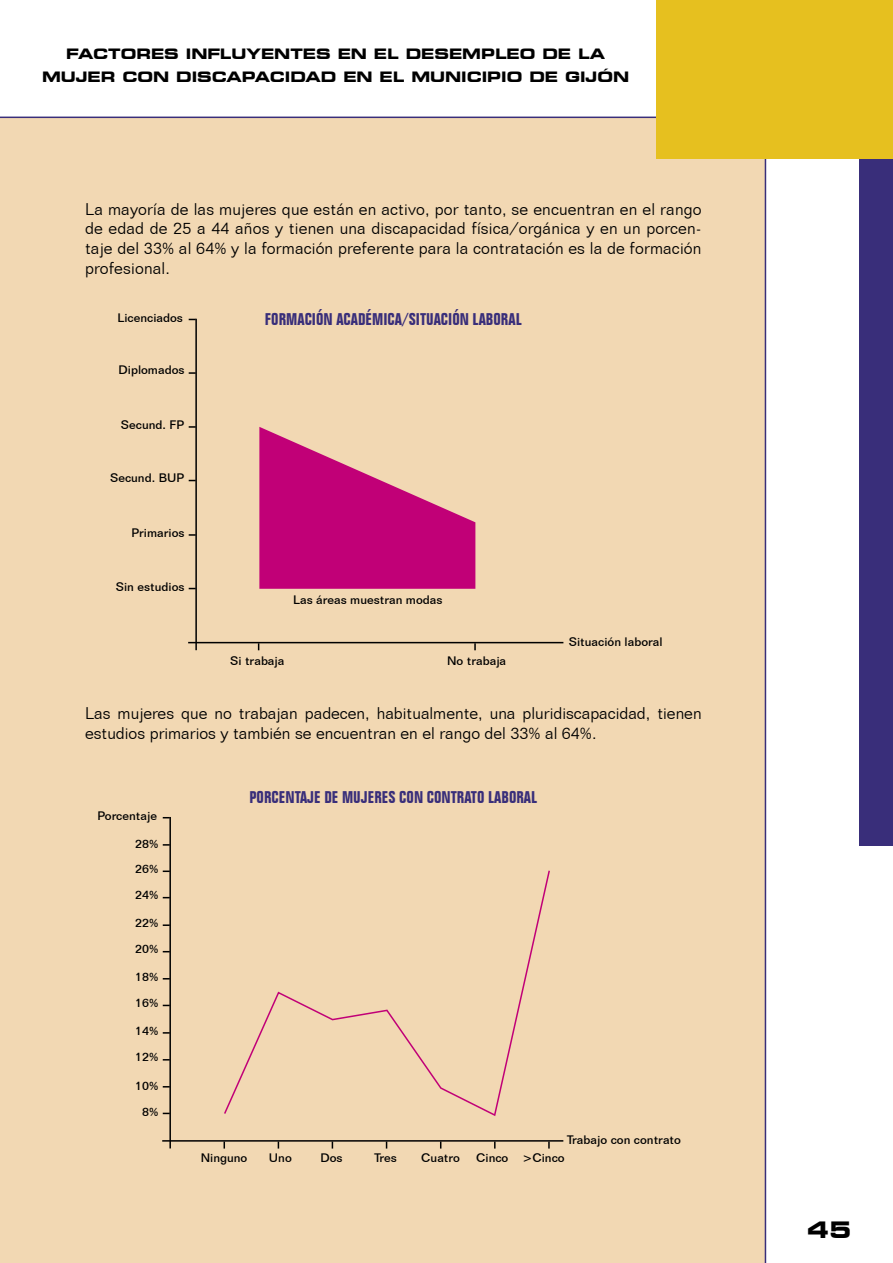
<style>
.page{position:relative;width:893px;height:1263px;background:#fff}
.page>*{position:absolute;margin:0;border:0;box-sizing:border-box;transform-origin:0 0}
.t1{font:700 expanded 22.5px "Square 721 BT";color:#000}
.t2{font:300 16.5px/19.8px "Folio BT";color:#000;text-align:justify}
.t3{font:700 condensed 16.5px "Folio BT";color:#392e7a}
.t4{font:700 expanded 14.25px "Square 721 BT";color:#000}
.t5{font:500 12px "Folio BT";color:#000}
</style>
<div class="page">
<div style="left:0;top:117px;width:765px;height:1146px;background:#f2d8b3"></div>
<div style="left:859px;top:117px;width:34px;height:729px;background:#392e7a"></div>
<hr style="left:0;top:117px;width:659px;height:1px;background:#392e7a">
<hr style="left:765px;top:158px;width:1px;height:1105px;background:#392e7a">
<div style="left:656px;top:0;width:237px;height:159px;background:#e6c01f"></div>
<hr style="left:195px;top:319px;width:2px;height:331px;background:#000">
<hr style="left:188px;top:642px;width:375px;height:1px;background:#000">
<svg style="left:189px;top:534px;width:7px;height:2px"></svg>
<svg style="left:189px;top:426px;width:7px;height:2px"></svg>
<svg style="left:189px;top:372px;width:7px;height:2px"></svg>
<svg style="left:474px;top:643px;width:2px;height:7px"></svg>
<svg style="left:259px;top:427px;width:216px;height:162px"></svg>
<hr style="left:169px;top:817px;width:2px;height:331px;background:#000">
<hr style="left:162px;top:1140px;width:401px;height:1px;background:#000">
<svg style="left:163px;top:1032px;width:7px;height:2px"></svg>
<svg style="left:163px;top:924px;width:7px;height:2px"></svg>
<svg style="left:163px;top:870px;width:7px;height:2px"></svg>
<svg style="left:494px;top:1141px;width:2px;height:7px"></svg>
<svg style="left:548px;top:1141px;width:2px;height:7px"></svg>
<svg style="left:224px;top:870px;width:326px;height:246px"></svg>
<svg style="left:163px;top:844px;width:7px;height:2px"></svg>
<p class="t4" style="left:66px;top:45px;width:540px">FACTORES INFLUYENTES EN EL DESEMPLEO DE LA</p>
<p class="t4" style="left:42px;top:68px;width:589px">MUJER CON DISCAPACIDAD EN EL MUNICIPIO DE GIJÓN</p>
<p class="t2" style="left:85px;top:199px;width:618px">La mayoría de las mujeres que están en activo, por tanto, se encuentran en el rango de edad de 25 a 44 años y tienen una discapacidad física/orgánica y en un porcen&shy;taje del 33% al 64% y la formación preferente para la contratación es la de formación profesional.</p>
<p class="t5" style="left:117px;top:311px;width:67px">Licenciados</p>
<p class="t5" style="left:119px;top:363px;width:67px">Diplomados</p>
<p class="t5" style="left:121px;top:417px;width:65px">Secund. FP</p>
<p class="t5" style="left:110px;top:471px;width:76px">Secund. BUP</p>
<p class="t5" style="left:132px;top:525px;width:55px">Primarios</p>
<p class="t5" style="left:116px;top:580px;width:70px">Sin estudios</p>
<p class="t3" style="left:265px;top:309px;width:258px">FORMACIÓN ACADÉMICA/SITUACIÓN LABORAL</p>
<p class="t5" style="left:293px;top:592px;width:151px">Las áreas muestran modas</p>
<p class="t5" style="left:230px;top:653px;width:56px">Si trabaja</p>
<p class="t5" style="left:447px;top:653px;width:61px">No trabaja</p>
<p class="t5" style="left:569px;top:634px;width:95px">Situación laboral</p>
<p class="t2" style="left:85px;top:703px;width:618px">Las mujeres que no trabajan padecen, habitualmente, una pluridiscapacidad, tienen estudios primarios y también se encuentran en el rango del 33% al 64%.</p>
<p class="t5" style="left:97px;top:809px;width:61px">Porcentaje</p>
<p class="t5" style="left:135px;top:836px;width:25px">28%</p>
<p class="t5" style="left:135px;top:861px;width:25px">26%</p>
<p class="t5" style="left:135px;top:887px;width:25px">24%</p>
<p class="t5" style="left:135px;top:915px;width:25px">22%</p>
<p class="t5" style="left:135px;top:942px;width:25px">20%</p>
<p class="t5" style="left:135px;top:969px;width:25px">18%</p>
<p class="t5" style="left:135px;top:996px;width:25px">16%</p>
<p class="t5" style="left:135px;top:1023px;width:25px">14%</p>
<p class="t5" style="left:135px;top:1050px;width:25px">12%</p>
<p class="t5" style="left:135px;top:1078px;width:25px">10%</p>
<p class="t5" style="left:142px;top:1104px;width:18px">8%</p>
<p class="t3" style="left:249px;top:787px;width:289px">PORCENTAJE DE MUJERES CON CONTRATO LABORAL</p>
<p class="t5" style="left:567px;top:1132px;width:116px">Trabajo con contrato</p>
<p class="t5" style="left:201px;top:1150px;width:48px">Ninguno</p>
<p class="t5" style="left:269px;top:1150px;width:24px">Uno</p>
<p class="t5" style="left:320px;top:1150px;width:24px">Dos</p>
<p class="t5" style="left:374px;top:1150px;width:24px">Tres</p>
<p class="t5" style="left:421px;top:1150px;width:40px">Cuatro</p>
<p class="t5" style="left:476px;top:1150px;width:34px">Cinco</p>
<p class="t5" style="left:523px;top:1150px;width:44px">&gt;Cinco</p>
<p class="t1" style="left:807px;top:1216px;width:45px">45</p>
</div>
